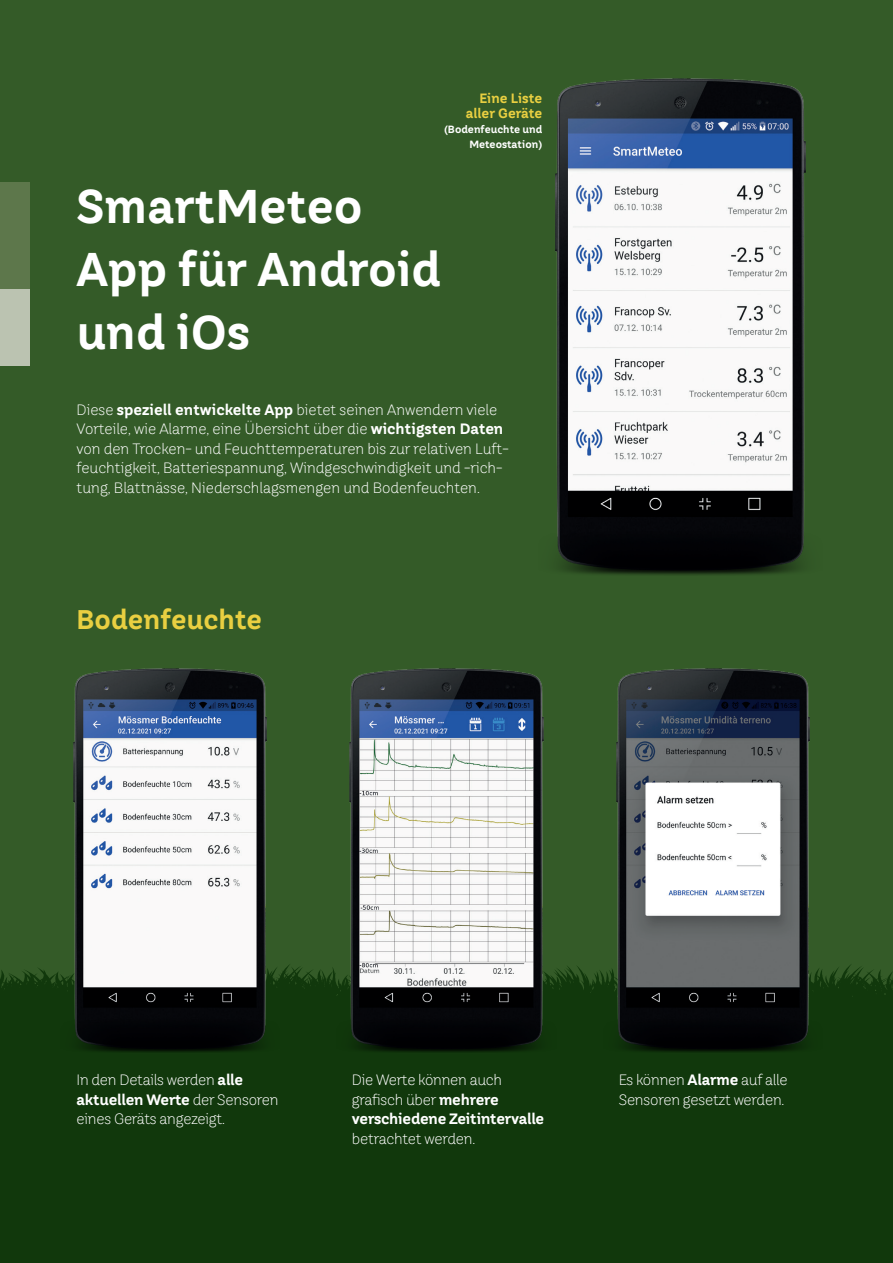
<style>
.page{position:relative;width:893px;height:1263px;background:#345b28}
.page>*{position:absolute;margin:0;border:0;box-sizing:border-box;transform-origin:0 0}
.t1{font:700 47.25px "TT Hazelnuts";color:#fff}
.t2{font:700 27px "TT Hazelnuts";color:#e9cf41}
.t3{font:300 15px/19.5px "TT Hazelnuts";color:#fff}
.t4{font:700 15px/19.5px "TT Hazelnuts";letter-spacing:-.015em;color:#fff}
.t5{font:700 13.5px/15px "TT Hazelnuts";color:#e9cf41;text-align:right}
.t6{font:700 10.5px "TT Hazelnuts";color:#fff}
.s1{font-weight:700}
.s2{font-weight:300}
</style>
<div class="page">
<svg style="left:0;top:964px;width:893px;height:33px"></svg>
<div style="left:0;top:997px;width:893px;height:266px;background:#11380c"></div>
<div style="left:0;top:183px;width:30px;height:106px;background:#5d774b"></div>
<div style="left:0;top:289px;width:30px;height:77px;background:#bbc3b1"></div>
<img style="left:555px;top:79px;width:251px;height:496px">
<img style="left:337px;top:669px;width:219px;height:383px">
<img style="left:603px;top:669px;width:219px;height:383px">
<img style="left:61px;top:669px;width:219px;height:383px">
<p class="t5" style="left:466px;top:91px;width:78px">Eine Liste aller Geräte</p>
<p class="t6" style="left:444px;top:123px;width:100px">(Bodenfeuchte und</p>
<p class="t6" style="left:469px;top:138px;width:75px">Meteostation)</p>
<p class="t1" style="left:77px;top:176px;width:288px">SmartMeteo</p>
<p class="t1" style="left:77px;top:239px;width:366px">App für Android</p>
<p class="t1" style="left:77px;top:301px;width:175px">und iOs</p>
<p class="t3" style="left:77px;top:400px;width:433px">Diese <span class="s1">speziell entwickelte App</span> bietet seinen Anwendern viele Vorteile, wie Alarme, eine Übersicht über die <span class="s1">wichtigsten Daten </span>von den Trocken- und Feuchttemperaturen bis zur relativen Luft&shy;feuchtigkeit, Batteriespannung, Windgeschwindigkeit und -rich&shy;tung, Blattnässe, Niederschlagsmengen und Bodenfeuchten.</p>
<p class="t2" style="left:77px;top:602px;width:187px">Bodenfeuchte</p>
<p class="t3" style="left:77px;top:1070px;width:204px">In den Details werden <span class="s1">alle aktuellen Werte</span> der Sensoren eines Geräts angezeigt.</p>
<p class="t3" style="left:352px;top:1070px;width:152px">Die Werte können auch</p>
<p class="t3" style="left:352px;top:1089px;width:148px">grafisch über <span class="s1">mehrere</span></p>
<p class="t4" style="left:352px;top:1109px;width:194px">verschiedene Zeitintervalle <span class="s2">betrachtet werden.</span></p>
<p class="t3" style="left:619px;top:1070px;width:171px">Es können <span class="s1">Alarme</span> auf alle</p>
<p class="t3" style="left:619px;top:1089px;width:167px">Sensoren gesetzt werden.</p>
</div>
